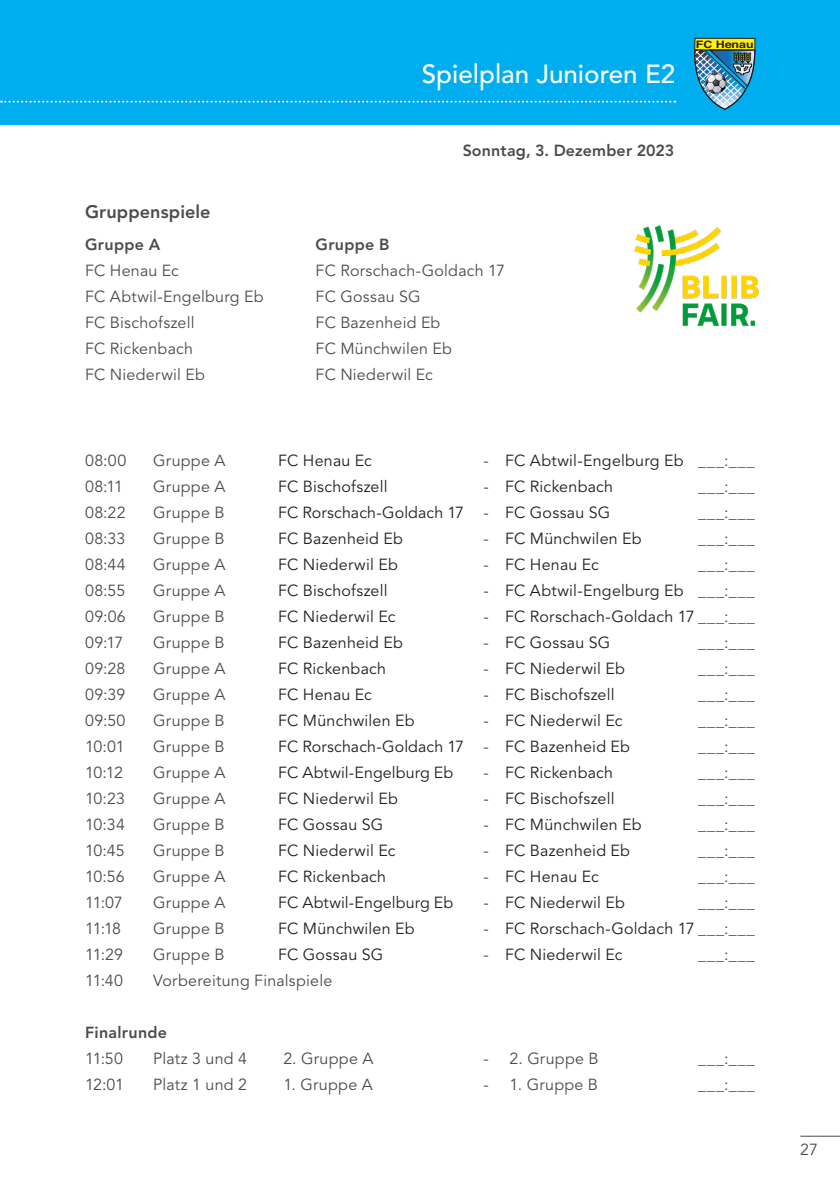
<style>
.page{position:relative;width:840px;height:1191px;background:#fff}
.page>*{position:absolute;margin:0;border:0;box-sizing:border-box;transform-origin:0 0}
.t1{font:500 26px "Avenir LT Std";color:#fff}
.t2{font:800 18px "Avenir LT Std";letter-spacing:.005em;color:#4b4c4d}
.t3{font:16px/26px "Avenir LT Std";letter-spacing:.015em;color:#4b4c4d}
.t4{font:16px/26px "Avenir LT Std";letter-spacing:.01em;color:#231f20}
.t5{font:800 16px "Avenir LT Std";letter-spacing:.02em;color:#4b4c4d}
.t6{font:700 10.2px "Helvetica";color:#231f20;scale:1.22 1}
.s1{color:#4b4c4d}
</style>
<div class="page">
<div style="left:0;top:0;width:839px;height:125px;background:#00aeef"></div>
<img style="left:694px;top:38px;width:61px;height:72px">
<svg style="left:1px;top:101px;width:674px;height:2px"></svg>
<img style="left:634px;top:225px;width:125px;height:102px">
<hr style="left:799px;top:1135px;width:40px;height:1px;background:#4b4c4d">
<p class="t2" style="left:85px;top:201px;width:127px">Gruppenspiele</p>
<p class="t5" style="left:85px;top:235px;width:77px">Gruppe A</p>
<p class="t3" style="left:85px;top:258px;width:180px">FC Henau Ec<br>FC Abtwil-Engelburg Eb<br>FC Bischofszell<br>FC Rickenbach<br>FC Niederwil Eb</p>
<h1 class="t1" style="left:421px;top:59px;width:255px">Spielplan Junioren E2</h1>
<p class="t5" style="left:462px;top:141px;width:213px">Sonntag, 3. Dezember 2023</p>
<p class="t6" style="left:695px;top:36px;width:49px">FC Henau</p>
<p class="t5" style="left:315px;top:235px;width:75px">Gruppe B</p>
<p class="t3" style="left:315px;top:258px;width:191px">FC Rorschach-Goldach 17<br>FC Gossau SG<br>FC Bazenheid Eb<br>FC Münchwilen Eb<br>FC Niederwil Ec</p>
<p class="t4" style="left:278px;top:448px;width:187px">FC Henau Ec<br>FC Bischofszell<br>FC Rorschach-Goldach 17<br>FC Bazenheid Eb<br>FC Niederwil Eb<br>FC Bischofszell<br>FC Niederwil Ec<br>FC Bazenheid Eb<br>FC Rickenbach<br>FC Henau Ec<br>FC Münchwilen Eb<br>FC Rorschach-Goldach 17<br>FC Abtwil-Engelburg Eb<br>FC Niederwil Eb<br>FC Gossau SG<br>FC Niederwil Ec<br>FC Rickenbach<br>FC Abtwil-Engelburg Eb<br>FC Münchwilen Eb<br>FC Gossau SG</p>
<p class="t4" style="left:505px;top:448px;width:180px">FC Abtwil-Engelburg Eb<br>FC Rickenbach<br>FC Gossau SG<br>FC Münchwilen Eb<br>FC Henau Ec<br>FC Abtwil-Engelburg Eb</p>
<p class="t3" style="left:85px;top:448px;width:43px">08:00</p>
<p class="t3" style="left:153px;top:448px;width:74px">Gruppe A</p>
<p class="t3" style="left:483px;top:448px;width:7px">-</p>
<p class="t3" style="left:697px;top:448px;width:58px">___:___</p>
<p class="t3" style="left:85px;top:474px;width:39px">08:11</p>
<p class="t3" style="left:153px;top:474px;width:74px">Gruppe A</p>
<p class="t3" style="left:483px;top:474px;width:7px">-</p>
<p class="t3" style="left:697px;top:474px;width:58px">___:___</p>
<p class="t3" style="left:85px;top:500px;width:42px">08:22</p>
<p class="t3" style="left:153px;top:500px;width:73px">Gruppe B</p>
<p class="t3" style="left:483px;top:500px;width:7px">-</p>
<p class="t3" style="left:697px;top:500px;width:58px">___:___</p>
<p class="t3" style="left:85px;top:526px;width:42px">08:33</p>
<p class="t3" style="left:153px;top:526px;width:73px">Gruppe B</p>
<p class="t3" style="left:483px;top:526px;width:7px">-</p>
<p class="t3" style="left:697px;top:526px;width:58px">___:___</p>
<p class="t3" style="left:85px;top:552px;width:42px">08:44</p>
<p class="t3" style="left:153px;top:552px;width:74px">Gruppe A</p>
<p class="t3" style="left:483px;top:552px;width:7px">-</p>
<p class="t3" style="left:697px;top:552px;width:58px">___:___</p>
<p class="t3" style="left:85px;top:578px;width:42px">08:55</p>
<p class="t3" style="left:153px;top:578px;width:74px">Gruppe A</p>
<p class="t3" style="left:483px;top:578px;width:7px">-</p>
<p class="t3" style="left:697px;top:578px;width:58px">___:___</p>
<p class="t3" style="left:85px;top:604px;width:42px">09:06</p>
<p class="t3" style="left:153px;top:604px;width:73px">Gruppe B</p>
<p class="t3" style="left:483px;top:604px;width:7px">-</p>
<p class="t4" style="left:505px;top:604px;width:251px">FC Rorschach-Goldach 17 <span class="s1">___:___</span></p>
<p class="t3" style="left:85px;top:630px;width:40px">09:17</p>
<p class="t3" style="left:153px;top:630px;width:73px">Gruppe B</p>
<p class="t3" style="left:483px;top:630px;width:7px">-</p>
<p class="t3" style="left:697px;top:630px;width:58px">___:___</p>
<p class="t3" style="left:85px;top:656px;width:42px">09:28</p>
<p class="t3" style="left:153px;top:656px;width:74px">Gruppe A</p>
<p class="t3" style="left:483px;top:656px;width:7px">-</p>
<p class="t3" style="left:697px;top:656px;width:58px">___:___</p>
<p class="t3" style="left:85px;top:682px;width:42px">09:39</p>
<p class="t3" style="left:153px;top:682px;width:74px">Gruppe A</p>
<p class="t3" style="left:483px;top:682px;width:7px">-</p>
<p class="t3" style="left:697px;top:682px;width:58px">___:___</p>
<p class="t3" style="left:85px;top:708px;width:42px">09:50</p>
<p class="t3" style="left:153px;top:708px;width:73px">Gruppe B</p>
<p class="t3" style="left:483px;top:708px;width:7px">-</p>
<p class="t3" style="left:697px;top:708px;width:58px">___:___</p>
<p class="t3" style="left:85px;top:734px;width:41px">10:01</p>
<p class="t3" style="left:153px;top:734px;width:73px">Gruppe B</p>
<p class="t3" style="left:483px;top:734px;width:7px">-</p>
<p class="t3" style="left:697px;top:734px;width:58px">___:___</p>
<p class="t3" style="left:85px;top:760px;width:39px">10:12</p>
<p class="t3" style="left:153px;top:760px;width:74px">Gruppe A</p>
<p class="t3" style="left:483px;top:760px;width:7px">-</p>
<p class="t3" style="left:697px;top:760px;width:58px">___:___</p>
<p class="t3" style="left:85px;top:786px;width:41px">10:23</p>
<p class="t3" style="left:153px;top:786px;width:74px">Gruppe A</p>
<p class="t3" style="left:483px;top:786px;width:7px">-</p>
<p class="t3" style="left:697px;top:786px;width:58px">___:___</p>
<p class="t3" style="left:85px;top:812px;width:41px">10:34</p>
<p class="t3" style="left:153px;top:812px;width:73px">Gruppe B</p>
<p class="t3" style="left:483px;top:812px;width:7px">-</p>
<p class="t3" style="left:697px;top:812px;width:58px">___:___</p>
<p class="t3" style="left:85px;top:838px;width:41px">10:45</p>
<p class="t3" style="left:153px;top:838px;width:73px">Gruppe B</p>
<p class="t3" style="left:483px;top:838px;width:7px">-</p>
<p class="t3" style="left:697px;top:838px;width:58px">___:___</p>
<p class="t3" style="left:85px;top:864px;width:41px">10:56</p>
<p class="t3" style="left:153px;top:864px;width:74px">Gruppe A</p>
<p class="t3" style="left:483px;top:864px;width:7px">-</p>
<p class="t3" style="left:697px;top:864px;width:58px">___:___</p>
<p class="t3" style="left:85px;top:890px;width:39px">11:07</p>
<p class="t3" style="left:153px;top:890px;width:74px">Gruppe A</p>
<p class="t3" style="left:483px;top:890px;width:7px">-</p>
<p class="t3" style="left:697px;top:890px;width:58px">___:___</p>
<p class="t3" style="left:85px;top:916px;width:38px">11:18</p>
<p class="t3" style="left:153px;top:916px;width:73px">Gruppe B</p>
<p class="t3" style="left:483px;top:916px;width:7px">-</p>
<p class="t4" style="left:505px;top:916px;width:251px">FC Rorschach-Goldach 17 <span class="s1">___:___</span></p>
<p class="t3" style="left:85px;top:942px;width:39px">11:29</p>
<p class="t3" style="left:153px;top:942px;width:73px">Gruppe B</p>
<p class="t3" style="left:483px;top:942px;width:7px">-</p>
<p class="t3" style="left:697px;top:942px;width:58px">___:___</p>
<p class="t3" style="left:85px;top:968px;width:39px">11:40</p>
<p class="t3" style="left:153px;top:968px;width:180px">Vorbereitung Finalspiele</p>
<p class="t5" style="left:85px;top:1023px;width:83px">Finalrunde</p>
<p class="t3" style="left:85px;top:1046px;width:39px">11:50</p>
<p class="t3" style="left:153px;top:1046px;width:95px">Platz 3 und 4</p>
<p class="t3" style="left:283px;top:1046px;width:91px">2. Gruppe A</p>
<p class="t3" style="left:483px;top:1046px;width:117px">- 2. Gruppe B</p>
<p class="t3" style="left:697px;top:1046px;width:58px">___:___</p>
<p class="t3" style="left:85px;top:1072px;width:40px">12:01</p>
<p class="t3" style="left:153px;top:1072px;width:95px">Platz 1 und 2</p>
<p class="t3" style="left:283px;top:1072px;width:91px">1. Gruppe A</p>
<p class="t3" style="left:483px;top:1072px;width:116px">- 1. Gruppe B</p>
<p class="t3" style="left:697px;top:1072px;width:58px">___:___</p>
<p class="t4" style="left:505px;top:630px;width:138px">FC Gossau SG<br>FC Niederwil Eb<br>FC Bischofszell<br>FC Niederwil Ec<br>FC Bazenheid Eb<br>FC Rickenbach<br>FC Bischofszell<br>FC Münchwilen Eb<br>FC Bazenheid Eb<br>FC Henau Ec<br>FC Niederwil Eb</p>
<p class="t4" style="left:505px;top:942px;width:119px">FC Niederwil Ec</p>
<p class="t3" style="left:799px;top:1136px;width:19px">27</p>
</div>
